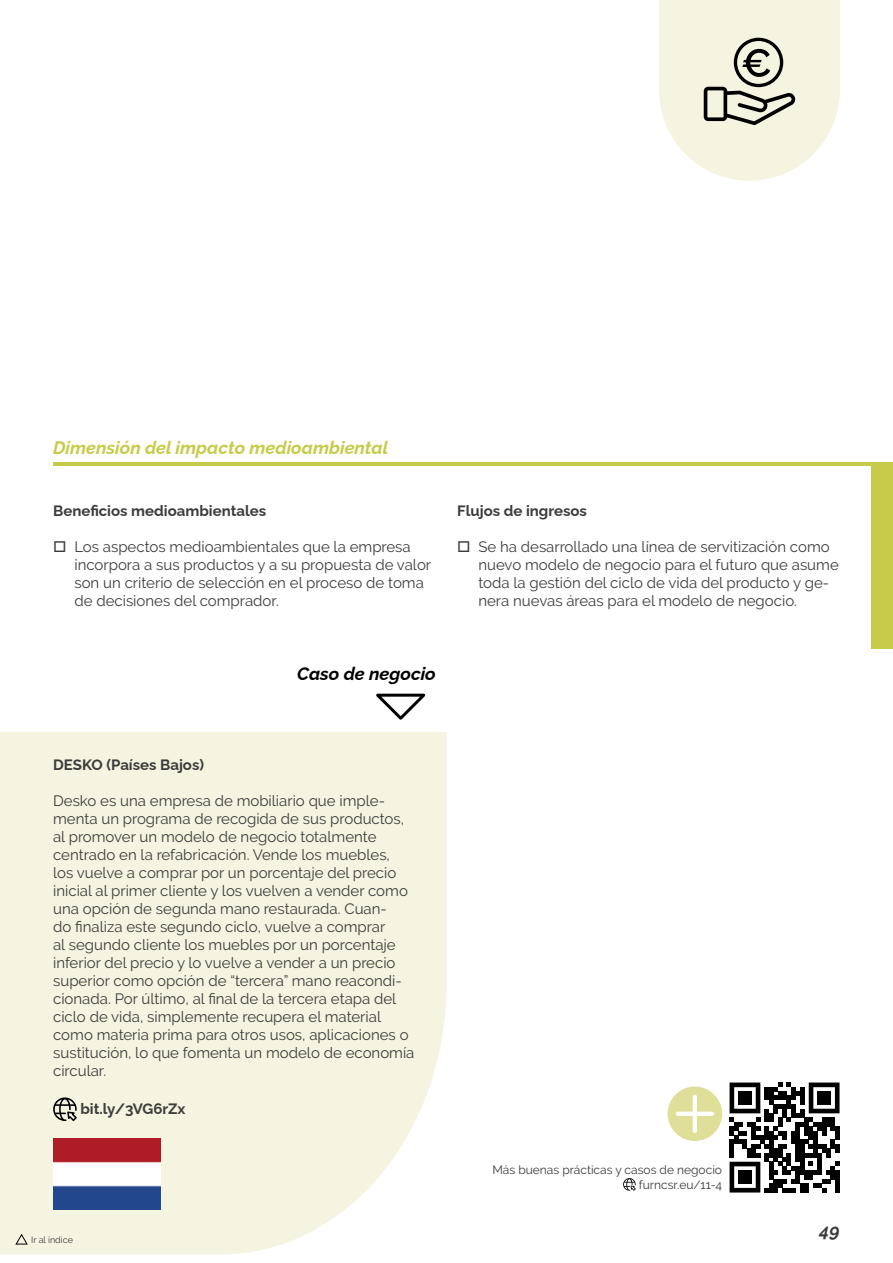
<style>
.page{position:relative;width:893px;height:1263px;background:#fff}
.page>*{position:absolute;margin:0;border:0;box-sizing:border-box;transform-origin:0 0}
.t1{font:italic 700 18px "Raleway";color:#c8ca49}
.t2{font:italic 700 18px "Raleway";color:#000}
.t3{font:italic 700 18px "Raleway";color:#3c3c3b}
.t4{font:15px/18px "Raleway";color:#3c3c3b}
.t5{font:700 15px "Raleway";color:#3c3c3b}
.t6{font:12px/14.4px "Raleway";color:#3c3c3b;text-align:right}
.t7{font:9px "Raleway";color:#3c3c3b}
</style>
<div class="page">
<div style="left:872px;top:464px;width:21px;height:184px;background:#c8ca49"></div>
<hr style="left:53px;top:462px;width:840px;height:3px;background:#c8ca49">
<div style="left:0;top:732px;width:446px;height:522px;background:#f5f4e0"></div>
<svg style="left:376px;top:693px;width:50px;height:27px"></svg>
<svg style="left:53px;top:1097px;width:24px;height:24px"></svg>
<svg style="left:659px;top:0;width:181px;height:181px;background:#e8e7d6"></svg>
<img style="left:53px;top:1139px;width:107px;height:71px">
<svg style="left:730px;top:1082px;width:109px;height:110px"></svg>
<div style="left:738px;top:1091px;width:13px;height:13px;background:#000"></div>
<div style="left:817px;top:1091px;width:14px;height:13px;background:#000"></div>
<div style="left:738px;top:1170px;width:13px;height:14px;background:#000"></div>
<svg style="left:668px;top:1086px;width:54px;height:55px"></svg>
<svg style="left:623px;top:1178px;width:13px;height:13px"></svg>
<svg style="left:16px;top:1234px;width:12px;height:10px"></svg>
<p class="t1" style="left:53px;top:433px;width:337px">Dimensión del impacto medioambiental</p>
<p class="t5" style="left:53px;top:498px;width:215px">Beneficios medioambientales</p>
<p class="t4" style="left:74px;top:537px;width:358px">Los aspectos medioambientales que la empresa incorpora a sus productos y a su propuesta de valor son un criterio de selección en el proceso de toma de decisiones del comprador.</p>
<p class="t5" style="left:457px;top:498px;width:131px">Flujos de ingresos</p>
<p class="t4" style="left:478px;top:537px;width:362px">Se ha desarrollado una línea de servitización como nuevo modelo de negocio para el futuro que asume toda la gestión del ciclo de vida del producto y ge&shy;nera nuevas áreas para el modelo de negocio.</p>
<p class="t2" style="left:297px;top:659px;width:140px">Caso de negocio</p>
<p class="t5" style="left:53px;top:753px;width:152px">DESKO (Países Bajos)</p>
<p class="t4" style="left:53px;top:792px;width:363px">Desko es una empresa de mobiliario que imple&shy;menta un programa de recogida de sus productos, al promover un modelo de negocio totalmente centrado en la refabricación. Vende los muebles,<br>los vuelve a comprar por un porcentaje del precio inicial al primer cliente y los vuelven a vender como una opción de segunda mano restaurada. Cuan-<br>do finaliza este segundo ciclo, vuelve a comprar<br>al segundo cliente los muebles por un porcentaje inferior del precio y lo vuelve a vender a un precio superior como opción de “tercera” mano reacondi&shy;cionada. Por último, al final de la tercera etapa del ciclo de vida, simplemente recupera el material como materia prima para otros usos, aplicaciones o sustitución, lo que fomenta un modelo de economía circular.</p>
<p class="t5" style="left:80px;top:1097px;width:107px">bit.ly/3VG6rZx</p>
<p class="t7" style="left:31px;top:1234px;width:43px">Ir al índice</p>
<p class="t6" style="left:492px;top:1163px;width:231px">Más buenas prácticas y casos de negocio furncsr.eu/11-4</p>
<p class="t3" style="left:819px;top:1217px;width:22px">49</p>
</div>
